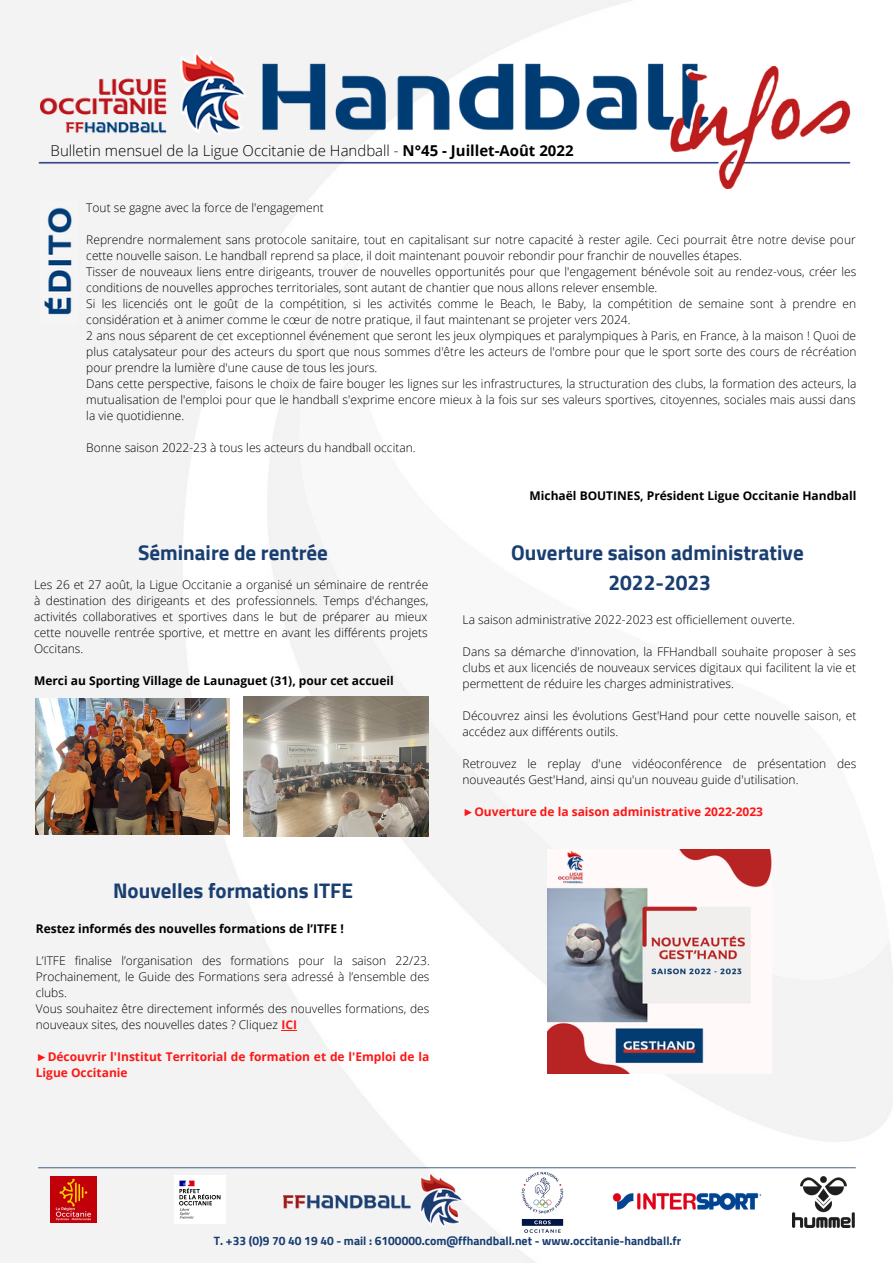
<style>
.page{position:relative;width:893px;height:1264px;background:#fff}
.page>*{position:absolute;margin:0;border:0;box-sizing:border-box;transform-origin:0 0}
.t1{font:700 21px/29.2px "Cairo";color:#193e71;text-align:center}
.t2{font:300 15px "Open Sans";color:#000}
.t3{font:300 12px/16px "Open Sans";color:#000}
.t4{font:700 12px "Open Sans";color:#000}
.t5{font:700 12px/16px "Open Sans";color:#ff1616}
.t6{font:700 12px "Cairo";color:#193e71}
.s1{font-weight:700}
.s2{font-weight:700;color:#ff1616}
.s3{font-family:"Liberation Serif"}
</style>
<div class="page">
<img style="left:1px;top:0;width:891px;height:1262px">
<img style="left:34px;top:50px;width:820px;height:139px">
<div style="left:1px;top:0;width:244px;height:134px;background:#f3f3f3"></div>
<img style="left:40px;top:51px;width:205px;height:84px">
<svg style="left:38px;top:1167px;width:817px;height:1px"></svg>
<img style="left:612px;top:1192px;width:149px;height:18px">
<img style="left:283px;top:1171px;width:179px;height:55px">
<img style="left:482px;top:1160px;width:121px;height:85px">
<img style="left:51px;top:1176px;width:46px;height:46px">
<img style="left:792px;top:1176px;width:62px;height:51px">
<img style="left:174px;top:1175px;width:52px;height:48px">
<img style="left:41px;top:201px;width:37px;height:123px">
<img style="left:36px;top:698px;width:193px;height:136px">
<img style="left:243px;top:697px;width:186px;height:139px">
<img style="left:547px;top:849px;width:224px;height:224px">
<svg style="left:281px;top:1029px;width:16px;height:1px"></svg>
<p class="t2" style="left:51px;top:140px;width:524px">Bulletin mensuel de la Ligue Occitanie de Handball - <span class="s1">N°45 - Juillet-Août 2022</span></p>
<p class="t3" style="left:86px;top:199px;width:239px">Tout se gagne avec la force de l'engagement</p>
<p class="t3" style="left:86px;top:231px;width:771px">Reprendre normalement sans protocole sanitaire, tout en capitalisant sur notre capacité à rester agile. Ceci pourrait être notre devise pour cette nouvelle saison. Le handball reprend sa place, il doit maintenant pouvoir rebondir pour franchir de nouvelles étapes.<br>Tisser de nouveaux liens entre dirigeants, trouver de nouvelles opportunités pour que l'engagement bénévole soit au rendez-vous, créer les conditions de nouvelles approches territoriales, sont autant de chantier que nous allons relever ensemble.<br>Si les licenciés ont le goût de la compétition, si les activités comme le Beach, le Baby, la compétition de semaine sont à prendre en considération et à animer comme le cœur de notre pratique, il faut maintenant se projeter vers 2024.<br>2 ans nous séparent de cet exceptionnel événement que seront les jeux olympiques et paralympiques à Paris, en France, à la maison ! Quoi de plus catalysateur pour des acteurs du sport que nous sommes d'être les acteurs de l'ombre pour que le sport sorte des cours de récréation pour prendre la lumière d'une cause de tous les jours.<br>Dans cette perspective, faisons le choix de faire bouger les lignes sur les infrastructures, la structuration des clubs, la formation des acteurs, la mutualisation de l'emploi pour que le handball s'exprime encore mieux à la fois sur ses valeurs sportives, citoyennes, sociales mais aussi dans la vie quotidienne.</p>
<p class="t3" style="left:86px;top:439px;width:331px">Bonne saison 2022-23 à tous les acteurs du handball occitan.</p>
<p class="t4" style="left:529px;top:487px;width:328px">Michaël BOUTINES, Président Ligue Occitanie Handball</p>
<h1 class="t1" style="left:138px;top:538px;width:191px">Séminaire de rentrée</h1>
<p class="t3" style="left:34px;top:576px;width:396px;text-align:justify">Les 26 et 27 août, la Ligue Occitanie a organisé un séminaire de rentrée à destination des dirigeants et des professionnels. Temps d'échanges, activités collaboratives et sportives dans le but de préparer au mieux cette nouvelle rentrée sportive, et mettre en avant les différents projets Occitans.</p>
<p class="t4" style="left:34px;top:671px;width:361px">Merci au Sporting Village de Launaguet (31), pour cet accueil</p>
<h1 class="t1" style="left:113px;top:876px;width:241px">Nouvelles formations ITFE</h1>
<p class="t4" style="left:36px;top:919px;width:309px">Restez informés des nouvelles formations de l’ITFE !</p>
<p class="t3" style="left:36px;top:951px;width:395px">L’ITFE finalise l’organisation des formations pour la saison 22/23.<br>Prochainement, le Guide des Formations sera adressé à l’ensemble des clubs.<br>Vous souhaitez être directement informés des nouvelles formations, des nouveaux sites, des nouvelles dates ? Cliquez <span class="s2">ICI</span></p>
<p class="t5" style="left:36px;top:1047px;width:395px"><span class="s3">►</span>Découvrir l'Institut Territorial de formation et de l'Emploi de la<br>Ligue Occitanie</p>
<h1 class="t1" style="left:511px;top:538px;width:294px">Ouverture saison administrative<br>2022-2023</h1>
<p class="t3" style="left:462px;top:611px;width:334px">La saison administrative 2022-2023 est officiellement ouverte.</p>
<p class="t3" style="left:462px;top:643px;width:395px;text-align:justify">Dans sa démarche d'innovation, la FFHandball souhaite proposer à ses clubs et aux licenciés de nouveaux services digitaux qui facilitent la vie et permettent de réduire les charges administratives.</p>
<p class="t3" style="left:462px;top:707px;width:395px">Découvrez ainsi les évolutions Gest'Hand pour cette nouvelle saison, et accédez aux différents outils.</p>
<p class="t3" style="left:462px;top:755px;width:395px">Retrouvez le replay d'une vidéoconférence de présentation des nouveautés Gest'Hand, ainsi qu'un nouveau guide d'utilisation.</p>
<p class="t5" style="left:462px;top:803px;width:302px"><span class="s3">►</span>Ouverture de la saison administrative 2022-2023</p>
<p class="t6" style="left:214px;top:1233px;width:469px">T. +33 (0)9 70 40 19 40 - mail : 6100000.com@ffhandball.net - www.occitanie-handball.fr</p>
</div>
